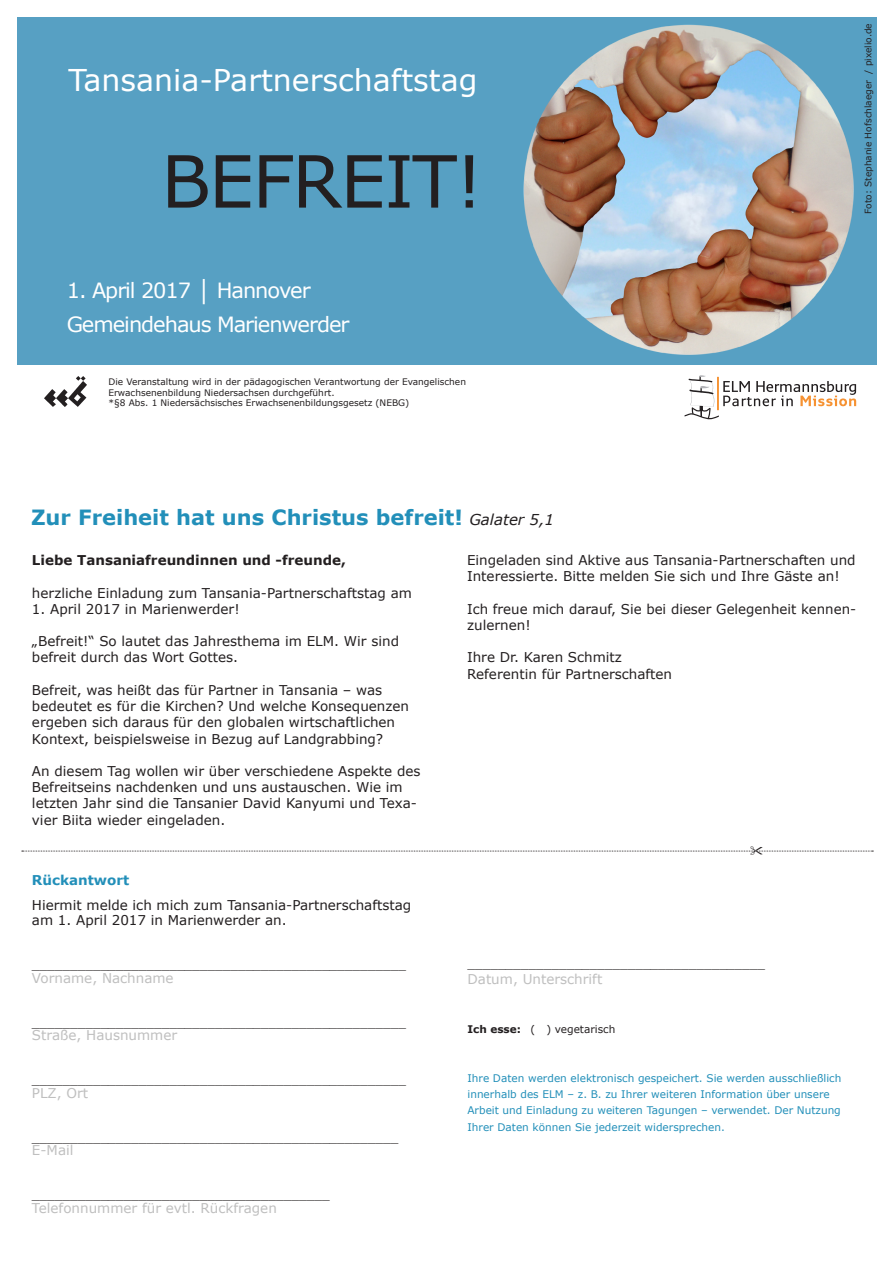
<style>
.page{position:relative;width:893px;height:1263px;background:#fff}
.page>*{position:absolute;margin:0;border:0;box-sizing:border-box;transform-origin:0 0}
.t1{font:72px "Verdana";letter-spacing:-.025em;color:#231f20}
.t2{font:30px "Verdana";color:#fff}
.t3{font:21px "Verdana";letter-spacing:-.05em;color:#fff}
.t4{font:700 21px "Verdana";color:#228fb9}
.t5{font:13.5px/16.2px "Verdana";color:#231f20}
.t6{font:13.5px "Verdana";color:#bfbfbf}
.t7{font:700 13.5px "Verdana";color:#231f20}
.t8{font:700 13.5px "Verdana";color:#228fb9}
.t9{font:12px "Verdana";color:#231f20}
.t10{font:10.5px/16.2px "Verdana";color:#228fb9}
.t11{font:10.5px "Verdana";color:#231f20}
.t12{font:9px/10.5px "Verdana";color:#231f20}
.s1{font-weight:400;font-style:italic;font-size:15px;color:#231f20}
.s2{font-weight:700}
</style>
<div class="page">
<div style="left:17px;top:17px;width:860px;height:348px;background:#57a0c3"></div>
<svg style="left:685px;top:375px;width:171px;height:44px"></svg>
<img style="left:45px;top:376px;width:42px;height:31px">
<img style="left:517px;top:9px;width:357px;height:356px;border-radius:178px">
<svg style="left:22px;top:850px;width:851px;height:2px;background:#cbcaca"></svg>
<p class="t2" style="left:68px;top:59px;width:411px">Tansania-Partnerschaftstag</p>
<p class="t1" style="left:161px;top:132px;width:324px">BEFREIT!</p>
<p class="t3" style="left:67px;top:276px;width:245px">1. April 2017 │ Hannover</p>
<p class="t3" style="left:67px;top:310px;width:284px">Gemeindehaus Marienwerder</p>
<p class="t12" style="left:108px;top:377px;width:359px">Die Veranstaltung wird in der pädagogischen Verantwortung der Evangelischen<br>Erwachsenenbildung Niedersachsen durchgeführt.<br>*§8 Abs. 1 Niedersächsisches Erwachsenenbildungsgesetz (NEBG)</p>
<p class="t12" style="left:863px;top:214px;width:192px;rotate:-90deg">Foto: Stephanie Hofschlaeger / pixelio.de</p>
<p class="t4" style="left:31px;top:502px;width:525px">Zur Freiheit hat uns Christus befreit! <span class="s1">Galater 5,1</span></p>
<p class="t7" style="left:32px;top:551px;width:315px">Liebe Tansaniafreundinnen und -freunde,</p>
<p class="t5" style="left:32px;top:584px;width:382px">herzliche Einladung zum Tansania-Partnerschaftstag am</p>
<p class="t5" style="left:32px;top:601px;width:209px">1. April 2017 in Marienwerder!</p>
<p class="t5" style="left:32px;top:633px;width:369px">„Befreit!“ So lautet das Jahresthema im ELM. Wir sind befreit durch das Wort Gottes.</p>
<p class="t5" style="left:32px;top:682px;width:379px">Befreit, was heißt das für Partner in Tansania – was bedeutet es für die Kirchen? Und welche Konsequenzen ergeben sich daraus für den globalen wirtschaftlichen Kontext, beispielsweise in Bezug auf Landgrabbing?</p>
<p class="t5" style="left:32px;top:763px;width:390px">An diesem Tag wollen wir über verschiedene Aspekte des Befreitseins nachdenken und uns austauschen. Wie im letzten Jahr sind die Tansanier David Kanyumi und Texa&shy;vier Biita wieder eingeladen.</p>
<p class="t8" style="left:32px;top:871px;width:99px">Rückantwort</p>
<p class="t5" style="left:32px;top:896px;width:381px;line-height:15.8px">Hiermit melde ich mich zum Tansania-Partnerschaftstag am 1. April 2017 in Marienwerder an.</p>
<p class="t9" style="left:32px;top:957px;width:375px">_________________________________________________</p>
<p class="t6" style="left:32px;top:968px;width:143px">Vorname, Nachname</p>
<p class="t9" style="left:32px;top:1014px;width:375px">_________________________________________________</p>
<p class="t6" style="left:32px;top:1026px;width:147px">Straße, Hausnummer</p>
<p class="t9" style="left:32px;top:1072px;width:375px">_________________________________________________</p>
<p class="t6" style="left:32px;top:1084px;width:58px">PLZ, Ort</p>
<p class="t9" style="left:32px;top:1129px;width:368px">________________________________________________</p>
<p class="t6" style="left:32px;top:1141px;width:43px">E-Mail</p>
<p class="t9" style="left:32px;top:1187px;width:299px">_______________________________________</p>
<p class="t6" style="left:32px;top:1199px;width:246px">Telefonnummer für evtl. Rückfragen</p>
<p class="t5" style="left:467px;top:552px;width:390px">Eingeladen sind Aktive aus Tansania-Partnerschaften und<br>Interessierte. Bitte melden Sie sich und Ihre Gäste an!</p>
<p class="t5" style="left:467px;top:601px;width:391px">Ich freue mich darauf, Sie bei dieser Gelegenheit kennen&shy;zulernen!</p>
<p class="t5" style="left:467px;top:649px;width:156px">Ihre Dr. Karen Schmitz</p>
<p class="t5" style="left:467px;top:665px;width:207px">Referentin für Partnerschaften</p>
<p class="t9" style="left:467px;top:956px;width:299px">_______________________________________</p>
<p class="t6" style="left:467px;top:970px;width:136px">Datum, Unterschrift</p>
<p class="t11" style="left:467px;top:1022px;width:149px"><span class="s2">Ich esse:</span> ( ) vegetarisch</p>
<p class="t10" style="left:467px;top:1070px;width:375px">Ihre Daten werden elektronisch gespeichert. Sie werden ausschließlich innerhalb des ELM – z. B. zu Ihrer weiteren Information über unsere Arbeit und Einladung zu weiteren Tagungen – verwendet. Der Nutzung Ihrer Daten können Sie jederzeit widersprechen.</p>
</div>
